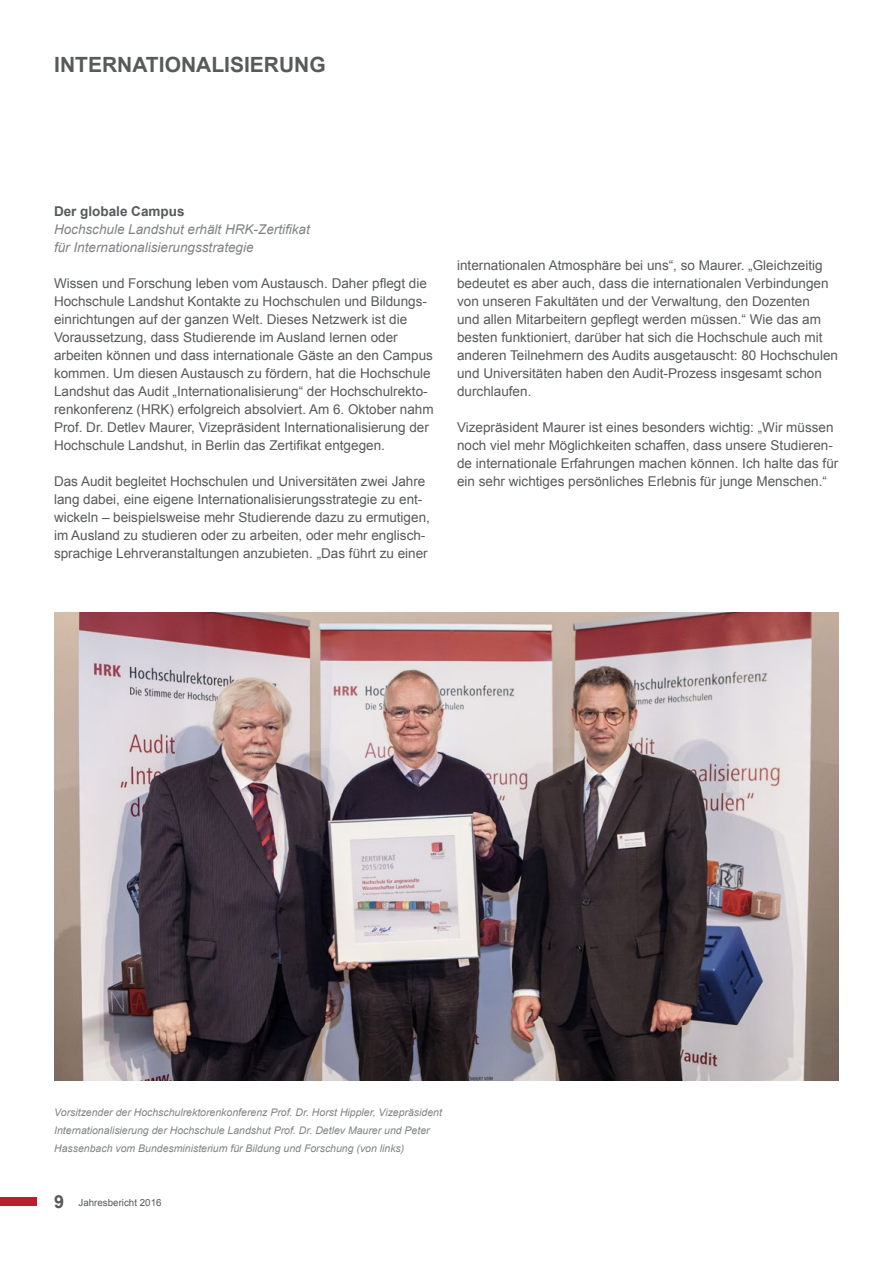
<style>
.page{position:relative;width:893px;height:1263px;background:#fff}
.page>*{position:absolute;margin:0;border:0;box-sizing:border-box;transform-origin:0 0}
.t1{font:700 21px "Arial";color:#58595b}
.t2{font:700 18px "Arial";color:#58595b}
.t3{font:13.5px/18px "Arial";color:#58595b}
.t4{font:italic 13.5px/18px "Arial";color:#808285}
.t5{font:700 13.5px "Arial";color:#58595b}
.t6{font:italic 10.5px/18px "Arial";color:#808285}
.t7{font:9.75px "Arial";color:#58595b}
</style>
<div class="page">
<div style="left:0;top:1197px;width:37px;height:9px;background:#b7202e"></div>
<img style="left:54px;top:612px;width:785px;height:468px">
<h1 class="t1" style="left:54px;top:51px;width:273px">INTERNATIONALISIERUNG</h1>
<p class="t5" style="left:54px;top:202px;width:132px">DER GLOBALE CAMPUS</p>
<p class="t4" style="left:54px;top:220px;width:257px">Hochschule Landshut erhält HRK-Zertifikat für Internationalisierungsstrategie</p>
<p class="t3" style="left:54px;top:274px;width:381px">Wissen und Forschung leben vom Austausch. Daher pflegt die Hochschule Landshut Kontakte zu Hochschulen und Bildungs&shy;einrichtungen auf der ganzen Welt. Dieses Netzwerk ist die Voraussetzung, dass Studierende im Ausland lernen oder arbeiten können und dass internationale Gäste an den Campus kommen. U m diesen Austausch zu fördern, hat die Hochschule Landshut das Audit „Internationalisierung“ der Hochschulrekto&shy;renkonferenz (HRK) erfolgreich absolviert. Am 6. Oktober nahm Prof. Dr. Detlev Maurer, Vizepräsident Internationalisierung der Hochschule Landshut, in Berlin das Zertifikat entgegen.</p>
<p class="t3" style="left:54px;top:472px;width:377px">Das Audit begleitet Hochschulen und U niversitäten zwei Jahre lang dabei, eine eigene Internationalisierungsstrategie zu ent&shy;wickeln – beispielsweise mehr Studierende dazu zu ermutigen, im Ausland zu studieren oder zu arbeiten, oder mehr englisch&shy;sprachige Lehrveranstaltungen anzubieten. „Das führt zu einer</p>
<p class="t3" style="left:457px;top:256px;width:382px">internationalen Atmosphäre bei uns“, so Maurer. „Gleichzeitig bedeutet es aber auch, dass die internationalen Verbindungen von unseren Fakultäten und der Verwaltung, den Dozenten<br>und allen Mitarbeitern gepflegt werden müssen.“ Wie das am besten funktioniert, darüber hat sich die Hochschule auch mit anderen Teilnehmern des Audits ausgetauscht: 80 Hochschulen und U niversitäten haben den Audit-Prozess insgesamt schon durchlaufen.</p>
<p class="t3" style="left:457px;top:418px;width:383px">Vizepräsident Maurer ist eines besonders wichtig: „Wir müssen noch viel mehr Möglichkeiten schaffen, dass unsere Studieren&shy;de internationale Erfahrungen machen können. Ich halte das für ein sehr wichtiges persönliches Erlebnis für junge Menschen.“</p>
<p class="t6" style="left:54px;top:1103px;width:389px">Vorsitzender der Hochschulrektorenkonferenz Prof. Dr. Horst Hippler, Vizepräsident<br>Internationalisierung der Hochschule Landshut Prof. Dr. Detlev Maurer und Peter<br>Hassenbach vom Bundesministerium für Bildung und Forschung (von links)</p>
<h2 class="t2" style="left:54px;top:1189px;width:12px">9</h2>
<p class="t7" style="left:79px;top:1196px;width:84px">Jahresbericht 2016</p>
</div>
